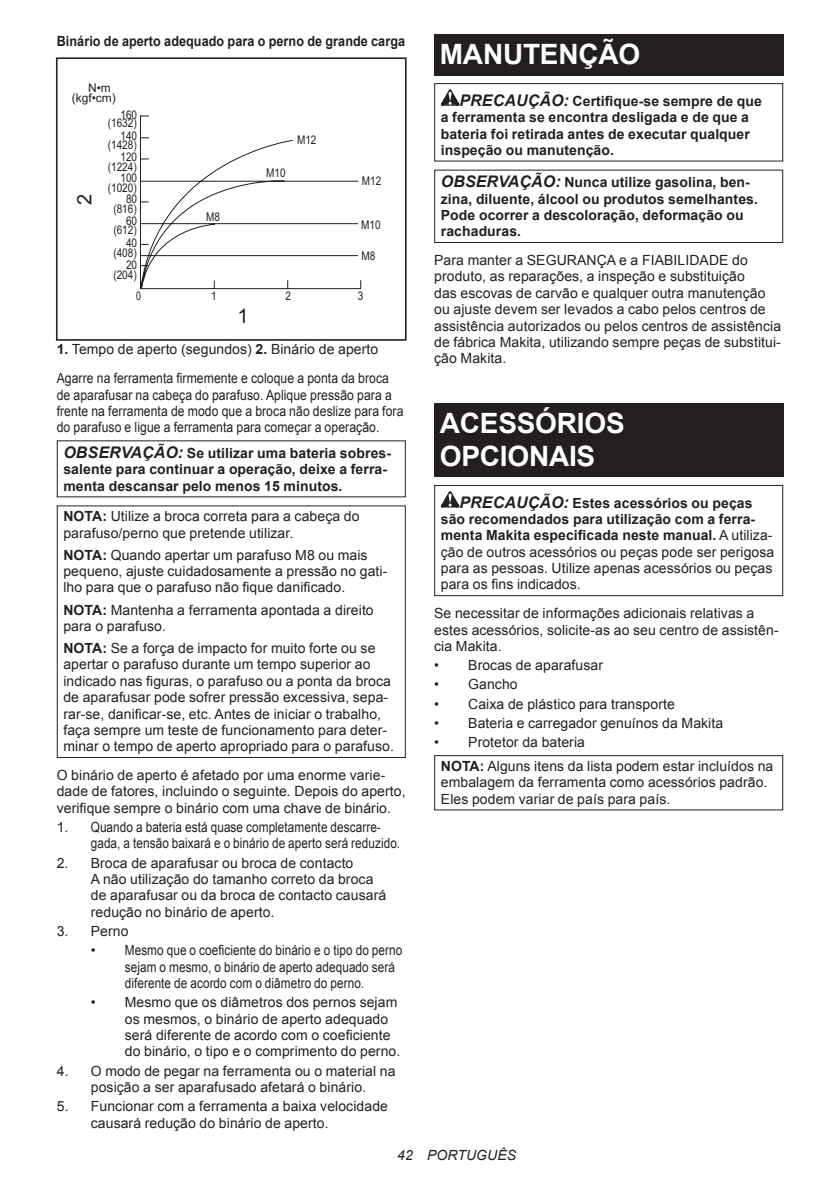
<style>
.page{position:relative;width:840px;height:1191px;background:#fff}
.page>*{position:absolute;margin:0;border:0;box-sizing:border-box;transform-origin:0 0}
.t1{font:700 28px/32.8px "Arial";letter-spacing:-.01em;color:#fff}
.t2{font:20px "Arial";color:#231f20}
.t3{font:14px/16.4px "Arial";letter-spacing:.005em;color:#231f20}
.t4{font:700 14px/16.4px "Arial";letter-spacing:.005em;color:#231f20}
.t5{font:14px/16.4px "Arial";letter-spacing:.005em;color:#231f20;scale:.87 1}
.t6{font:700 14px "Arial";letter-spacing:.005em;color:#231f20;scale:.9 1}
.t7{font:italic 14px "Arial";letter-spacing:.005em;color:#231f20}
.t8{font:12px/10.4px "Arial";color:#231f20;text-align:right;scale:.83 1}
.t9{font:12px/10px "Arial";color:#231f20}
.t10{font:12px "Arial";color:#231f20;scale:.73 1}
.s1{font-weight:700}
.s2{font-style:italic;font-size:16px}
.s3{font-weight:700;font-style:italic;font-size:16px}
</style>
<div class="page">
<svg style="left:140px;top:115px;width:222px;height:175px"></svg>
<div style="left:56px;top:57px;width:350px;height:284px;border:2px solid #231f20"></div>
<div style="left:57px;top:505px;width:348px;height:253px;border:1px solid #231f20"></div>
<div style="left:434px;top:34px;width:348px;height:41px;background:#231f20"></div>
<svg style="left:440px;top:89px;width:19px;height:17px"></svg>
<div style="left:434px;top:83px;width:348px;height:79px;border:1px solid #231f20"></div>
<div style="left:434px;top:170px;width:348px;height:73px;border:1px solid #231f20"></div>
<div style="left:434px;top:403px;width:348px;height:74px;background:#231f20"></div>
<svg style="left:440px;top:491px;width:19px;height:16px"></svg>
<div style="left:434px;top:485px;width:348px;height:111px;border:1px solid #231f20"></div>
<div style="left:434px;top:755px;width:348px;height:55px;border:1px solid #231f20"></div>
<p class="t6" style="left:57px;top:32px;width:388px">Binário de aperto adequado para o perno de grande carga</p>
<p class="t9" style="left:72px;top:82px;width:46px;text-indent:16px">N•m (kgf•cm)</p>
<h2 class="t2" style="left:71px;top:205px;width:13px;rotate:-90deg">2</h2>
<p class="t8" style="left:108px;top:110px;width:37px;line-height:8.8px">160 (1632)</p>
<p class="t8" style="left:108px;top:131px;width:37px;line-height:9.6px">140 (1428)</p>
<p class="t8" style="left:108px;top:152px;width:37px;line-height:9.8px">120 (1224)</p>
<p class="t8" style="left:108px;top:173px;width:37px">100 (1020)<br>80</p>
<p class="t8" style="left:113px;top:202px;width:30px;line-height:12.2px">(816)<br>60</p>
<p class="t8" style="left:113px;top:224px;width:30px;line-height:13px">(612)<br>40</p>
<p class="t8" style="left:113px;top:246px;width:30px;line-height:12.4px">(408)<br>20</p>
<p class="t8" style="left:113px;top:270px;width:30px">(204)</p>
<p class="t8" style="left:206px;top:211px;width:18px">M8</p>
<p class="t8" style="left:266px;top:168px;width:25px">M10</p>
<p class="t8" style="left:297px;top:135px;width:25px">M12</p>
<p class="t8" style="left:361px;top:175px;width:25px">M12</p>
<p class="t8" style="left:361px;top:219px;width:25px">M10</p>
<p class="t8" style="left:361px;top:250px;width:18px">M8</p>
<p class="t10" style="left:136px;top:288px;width:8px">0</p>
<p class="t8" style="left:211px;top:291px;width:8px">1</p>
<p class="t8" style="left:285px;top:291px;width:8px">2</p>
<p class="t8" style="left:357px;top:291px;width:8px">3</p>
<h2 class="t2" style="left:237px;top:303px;width:13px">1</h2>
<p class="t3" style="left:57px;top:335px;width:333px;line-height:28.8px"><span class="s1">1.</span> Tempo de aperto (segundos) <span class="s1">2.</span> Binário de aperto<br>Agarre na ferramenta firmemente e coloque a ponta da broca</p>
<p class="t5" style="left:57px;top:386px;width:400px">de aparafusar na cabeça do parafuso. Aplique pressão para a frente na ferramenta de modo que a broca não deslize para fora do parafuso e ligue a ferramenta para começar a operação.</p>
<p class="t4" style="left:63px;top:445px;width:329px"><span class="s2">OBSERVAÇÃO:</span> Se utilizar uma bateria sobres&shy;salente para continuar a operação, deixe a ferra&shy;menta descansar pelo menos 15 minutos.</p>
<p class="t3" style="left:63px;top:508px;width:297px"><span class="s1">NOTA:</span> Utilize a broca correta para a cabeça do parafuso/perno que pretende utilizar.</p>
<p class="t3" style="left:63px;top:547px;width:325px"><span class="s1">NOTA:</span> Quando apertar um parafuso M8 ou mais pequeno, ajuste cuidadosamente a pressão no gati&shy;lho para que o parafuso não fique danificado.</p>
<p class="t3" style="left:63px;top:601px;width:312px"><span class="s1">NOTA:</span> Mantenha a ferramenta apontada a direito para o parafuso.</p>
<p class="t3" style="left:63px;top:640px;width:332px"><span class="s1">NOTA:</span> Se a força de impacto for muito forte ou se apertar o parafuso durante um tempo superior ao indicado nas figuras, o parafuso ou a ponta da broca de aparafusar pode sofrer pressão excessiva, sepa&shy;rar-se, danificar-se, etc. Antes de iniciar o trabalho, faça sempre um teste de funcionamento para deter&shy;minar o tempo de aperto apropriado para o parafuso.</p>
<p class="t3" style="left:57px;top:767px;width:350px">O binário de aperto é afetado por uma enorme varie&shy;dade de fatores, incluindo o seguinte. Depois do aperto, verifique sempre o binário com uma chave de binário.</p>
<p class="t3" style="left:91px;top:819px;width:311px;text-indent:-34px">1. Quando a bateria está quase completamente descarre&shy;gada, a tensão baixará e o binário de aperto será reduzido.</p>
<p class="t3" style="left:91px;top:854px;width:297px;text-indent:-34px">2. Broca de aparafusar ou broca de contacto<br>A não utilização do tamanho correto da broca de aparafusar ou da broca de contacto causará redução no binário de aperto.</p>
<p class="t3" style="left:57px;top:923px;width:73px">3. Perno</p>
<p class="t3" style="left:125px;top:942px;width:279px;text-indent:-34px">• Mesmo que o coeficiente do binário e o tipo do perno sejam o mesmo, o binário de aperto adequado será diferente de acordo com o diâmetro do perno.</p>
<p class="t3" style="left:125px;top:994px;width:277px;text-indent:-34px">• Mesmo que os diâmetros dos pernos sejam os mesmos, o binário de aperto adequado será diferente de acordo com o coeficiente do binário, o tipo e o comprimento do perno.</p>
<p class="t3" style="left:57px;top:1062px;width:340px;text-align:center">4. O modo de pegar na ferramenta ou o material na posição a ser aparafusado afetará o binário.</p>
<p class="t3" style="left:91px;top:1098px;width:298px;text-indent:-34px">5. Funcionar com a ferramenta a baixa velocidade causará redução do binário de aperto.</p>
<h1 class="t1" style="left:439px;top:38px;width:202px">MANUTENÇÃO</h1>
<p class="t4" style="left:440px;top:93px;width:322px;text-indent:19px"><span class="s2">PRECAUÇÃO:</span> Certifique-se sempre de que a ferramenta se encontra desligada e de que a bateria foi retirada antes de executar qualquer inspeção ou manutenção.</p>
<p class="t4" style="left:440px;top:174px;width:318px"><span class="s2">OBSERVAÇÃO:</span> Nunca utilize gasolina, ben&shy;zina, diluente, álcool ou produtos semelhantes.<br>Pode ocorrer a descoloração, deformação ou rachaduras.</p>
<p class="t3" style="left:434px;top:252px;width:348px">Para manter a SEGURANÇA e a FIABILIDADE do produto, as reparações, a inspeção e substituição<br>das escovas de carvão e qualquer outra manutenção ou ajuste devem ser levados a cabo pelos centros de assistência autorizados ou pelos centros de assistência de fábrica Makita, utilizando sempre peças de substitui&shy;ção Makita.</p>
<h1 class="t1" style="left:439px;top:407px;width:186px">ACESSÓRIOS<br>OPCIONAIS</h1>
<p class="t3" style="left:440px;top:494px;width:335px;text-indent:19px"><span class="s3">PRECAUÇÃO:</span> <span class="s1">Estes acessórios ou peças são recomendados para utilização com a ferra&shy;menta Makita especificada neste manual.</span> A utiliza&shy;ção de outros acessórios ou peças pode ser perigosa para as pessoas. Utilize apenas acessórios ou peças para os fins indicados.</p>
<p class="t3" style="left:434px;top:605px;width:346px">Se necessitar de informações adicionais relativas a estes acessórios, solicite-as ao seu centro de assistên&shy;cia Makita.</p>
<p class="t3" style="left:434px;top:657px;width:170px">• Brocas de aparafusar</p>
<p class="t3" style="left:434px;top:676px;width:85px">• Gancho</p>
<p class="t3" style="left:434px;top:695px;width:242px">• Caixa de plástico para transporte</p>
<p class="t3" style="left:434px;top:715px;width:290px">• Bateria e carregador genuínos da Makita</p>
<p class="t3" style="left:440px;top:730px;width:334px;line-height:23.8px;text-indent:-7px">• Protetor da bateria<br><span class="s1">NOTA:</span> Alguns itens da lista podem estar incluídos na</p>
<p class="t3" style="left:440px;top:774px;width:328px">embalagem da ferramenta como acessórios padrão.<br>Eles podem variar de país para país.</p>
<p class="t7" style="left:397px;top:1146px;width:120px">42 PORTUGUÊS</p>
</div>
